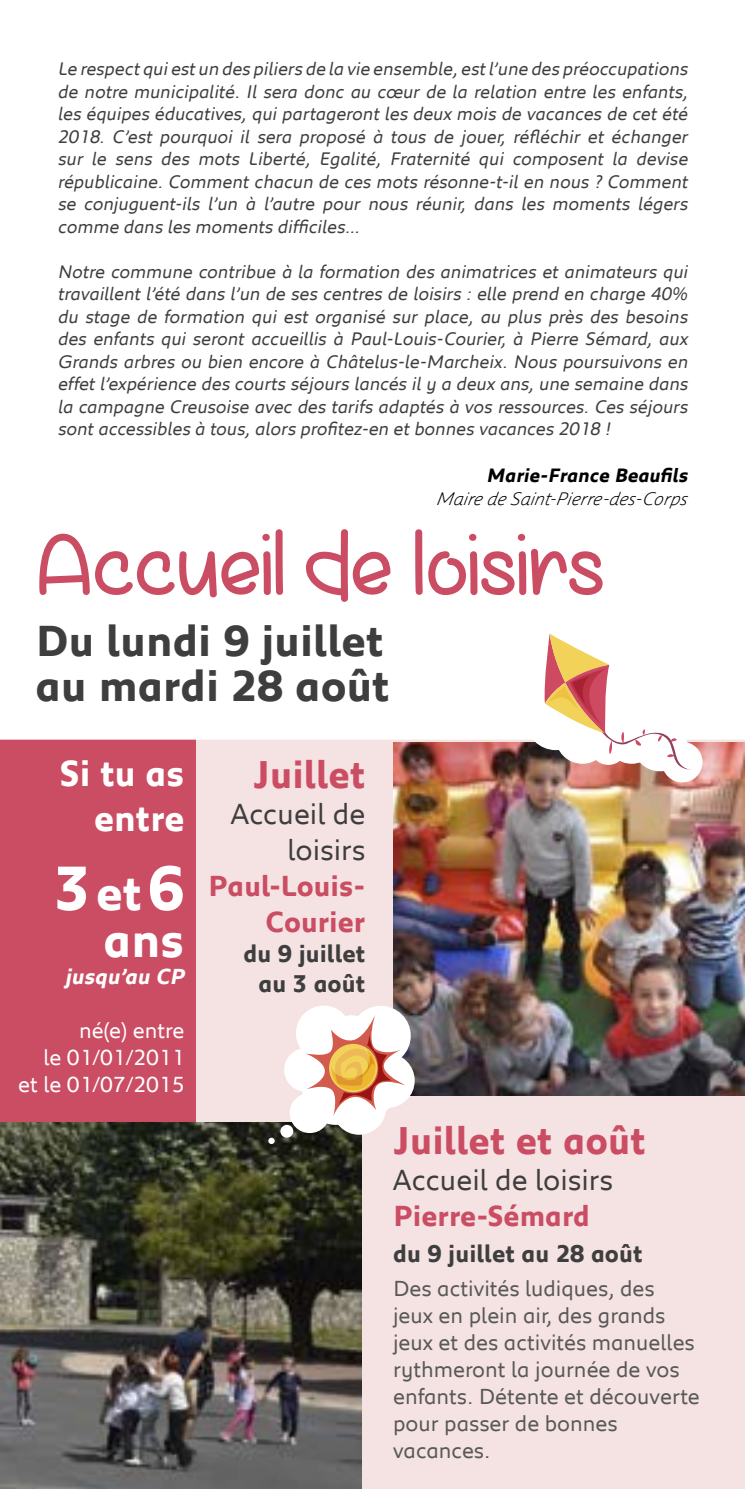
<style>
.page{position:relative;width:745px;height:1489px;background:#fff}
.page>*{position:absolute;margin:0;border:0;box-sizing:border-box;transform-origin:0 0}
.t1{font:87.5px "Lazy Spring Day Demo";color:#ca4d63}
.t2{font:700 63.75px "Peugeot";color:#fff}
.t3{font:700 50px "Peugeot";color:#fff}
.t4{font:700 45px/45px "Peugeot";color:#3f3e3e}
.t5{font:700 40px "Peugeot";color:#ca4d63}
.t6{font:700 37.5px/45px "Peugeot";color:#fff;text-align:right}
.t7{font:30px/36px "Peugeot";color:#3f3e3e;text-align:right}
.t8{font:700 30px/36px "Peugeot";color:#ca4d63;text-align:right}
.t9{font:700 25px/30px "Peugeot";color:#3f3e3e;text-align:center}
.t10{font:22.5px/27px "Peugeot";color:#585857}
.t11{font:22.5px/27px "Peugeot";color:#fff;text-align:right}
.t12{font:italic 700 22.5px "Peugeot";color:#fff}
.t13{font:italic 700 20px "Peugeot";color:#000}
.t14{font:italic 18.75px/22.5px "Peugeot";color:#3f3e3e;text-align:justify}
.t15{font:italic 300 18.75px "Peugeot";color:#000}
.s1{font-size:50px}
</style>
<div class="page">
<div style="left:0;top:732px;width:744px;height:756px;background:#f5e3e3"></div>
<div style="left:0;top:734px;width:195px;height:387px;background:#ca4d63"></div>
<img style="left:0;top:1121px;width:361px;height:367px">
<div style="left:0;top:729px;width:744px;height:10px;background:#fff"></div>
<img style="left:393px;top:742px;width:351px;height:353px">
<div style="left:525px;top:689px;width:61px;height:61px;background:#fff;border-radius:50%"></div>
<div style="left:661px;top:741px;width:41px;height:41px;background:#fff;border-radius:50%"></div>
<svg style="left:543px;top:633px;width:147px;height:136px"></svg>
<div style="left:296px;top:1005px;width:55px;height:55px;background:#fff;border-radius:50%"></div>
<div style="left:350px;top:1005px;width:60px;height:60px;background:#fff;border-radius:50%"></div>
<div style="left:360px;top:1053px;width:54px;height:54px;background:#fff;border-radius:50%"></div>
<div style="left:284px;top:1047px;width:43px;height:44px;background:#fff;border-radius:50%"></div>
<div style="left:332px;top:1080px;width:54px;height:54px;background:#fff;border-radius:50%"></div>
<div style="left:289px;top:1092px;width:40px;height:40px;background:#fff;border-radius:50%"></div>
<div style="left:280px;top:1124px;width:13px;height:13px;background:#fff;border-radius:50%"></div>
<svg style="left:268px;top:1137px;width:6px;height:6px"></svg>
<svg style="left:305px;top:1014px;width:101px;height:102px"></svg>
<p class="t14" style="left:57px;top:57px;width:635px">Le respectquiestun des piliers de la vie ensemble,estl’une des préoccupations de notre municipalité. Il sera donc au cœur de la relation entre les enfants, les équipes éducatives,quipartagerontles deux mois de vacances de cetété 2018. C’est pourquoi il sera proposé à tous de jouer, réfléchir et échanger sur le sens des mots Liberté, Egalité, Fraternité qui composent la devise républicaine. Comment chacun de ces mots résonne-t-il en nous ? Comment se conjuguent-ils l’un à l’autre pour nous réunir, dans les moments légers comme dans les moments difficiles…</p>
<p class="t14" style="left:57px;top:259px;width:635px">Notre commune contribue à la formation des animatrices et animateurs qui travaillent l’été dans l’un de ses centres de loisirs : elle prend en charge 40% du stage de formation qui est organisé sur place, au plus près des besoins des enfants qui seront accueillis à Paul-Louis-Courier, à Pierre Sémard, aux Grands arbres ou bien encore à Châtelus-le-Marcheix. Nous poursuivons en effetl’expérience des courts séjours lancés ily a deux ans,une semaine dans la campagne Creusoise avec des tarifs adaptés à vos ressources.Ces séjours sontaccessibles à tous,alors profitez-en etbonnes vacances 2018 !</p>
<p class="t13" style="left:486px;top:461px;width:207px">Marie-France Beaufils</p>
<p class="t15" style="left:436px;top:485px;width:256px">Maire de Saint-Pierre-des-Corps</p>
<h1 class="t1" style="left:35px;top:513px;width:570px">Accueil de loisirs</h1>
<h3 class="t4" style="left:35px;top:616px;width:356px">Du lundi 9 juillet au mardi 28 août</h3>
<h3 class="t6" style="left:59px;top:749px;width:127px">Si tu as entre</h3>
<h2 class="t2" style="left:54px;top:844px;width:132px">3<span class="s1">et</span>6</h2>
<h3 class="t3" style="left:104px;top:905px;width:82px">ans</h3>
<p class="t12" style="left:65px;top:960px;width:126px">jusqu’au CP</p>
<p class="t11" style="left:18px;top:1015px;width:168px">né(e) entre<br>le 01/01/2011 et le 01/07/2015</p>
<h3 class="t5" style="left:253px;top:747px;width:114px">Juillet</h3>
<h3 class="t7" style="left:230px;top:794px;width:136px">Accueil de loisirs</h3>
<h3 class="t8" style="left:208px;top:866px;width:159px">Paul-Louis-<br>Courier</h3>
<h3 class="t9" style="left:243px;top:937px;width:123px">du 9 juillet au 3 août</h3>
<h3 class="t5" style="left:393px;top:1113px;width:254px">Juillet et août</h3>
<h3 class="t7" style="left:393px;top:1160px;width:221px">Accueil de loisirs</h3>
<h3 class="t8" style="left:393px;top:1196px;width:198px">Pierre-Sémard</h3>
<h3 class="t9" style="left:393px;top:1237px;width:251px">du 9 juillet au 28 août</h3>
<p class="t10" style="left:393px;top:1273px;width:308px">Des activités ludiques, des jeux en plein air, des grands jeux et des activités manuelles rythmeront la journée de vos enfants. Détente et découverte pour passer de bonnes vacances.</p>
</div>
